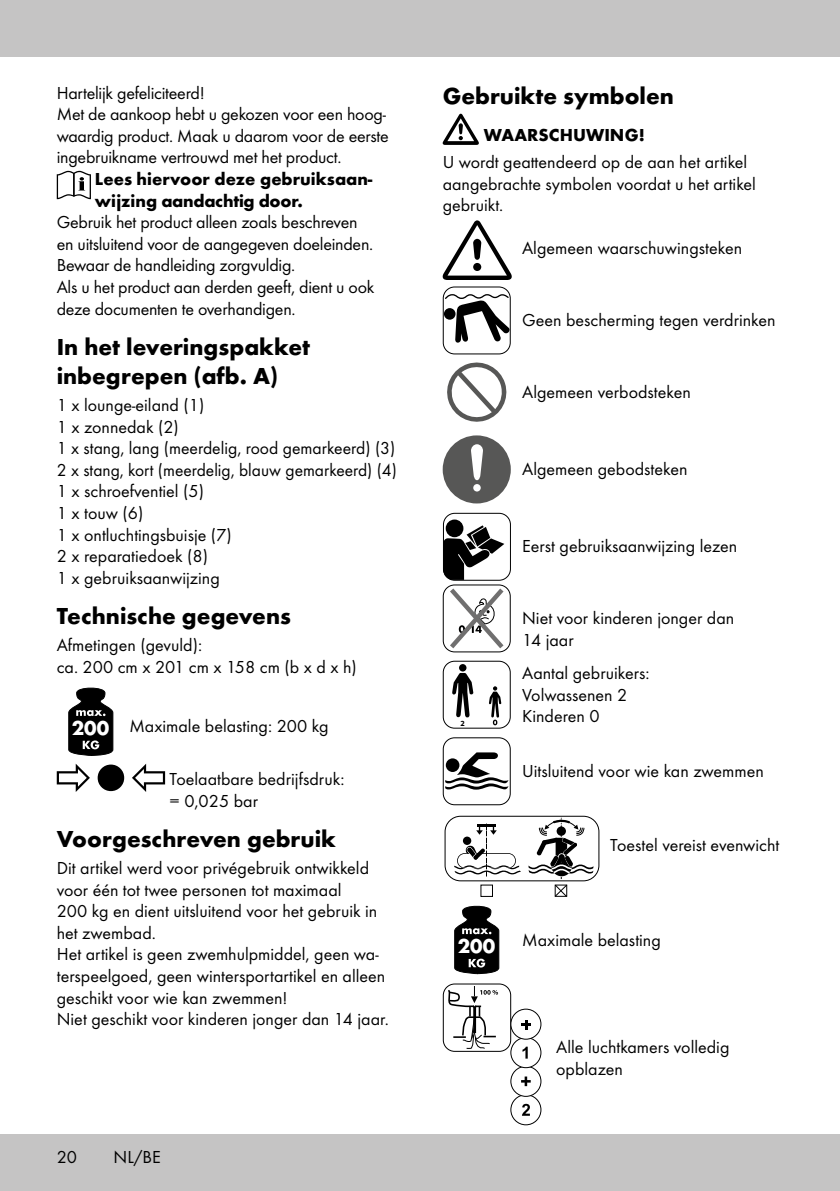
<style>
.page{position:relative;width:840px;height:1191px;background:#fff}
.page>*{position:absolute;margin:0;border:0;box-sizing:border-box;transform-origin:0 0}
.t1{font:700 24px/28.8px "Futura TOT";color:#000}
.t2{font:700 20.8px "Futura TOT";color:#fff}
.t3{font:18px/21.6px "Futura TOT Boo";color:#000}
.t4{font:700 18px/21.6px "Futura TOT";color:#000}
.t5{font:700 7.8px "Myriad Pro";color:#000}
.s1{font-family:"Futura TOT";font-weight:700;font-size:20.8px;color:#fff}
</style>
<div class="page">
<div style="left:0;top:1134px;width:839px;height:57px;background:#c5c4c4"></div>
<div style="left:0;top:0;width:839px;height:57px;background:#c5c4c4"></div>
<svg style="left:57px;top:171px;width:34px;height:28px"></svg>
<svg style="left:68px;top:687px;width:45px;height:69px"></svg>
<svg style="left:57px;top:763px;width:33px;height:29px"></svg>
<svg style="left:98px;top:764px;width:26px;height:27px"></svg>
<svg style="left:132px;top:764px;width:33px;height:28px"></svg>
<svg style="left:442px;top:114px;width:36px;height:31px"></svg>
<svg style="left:442px;top:220px;width:69px;height:60px"></svg>
<div style="left:473px;top:263px;width:8px;height:8px;background:#000;border-radius:50%"></div>
<div style="left:442px;top:286px;width:68px;height:68px;border:1px solid #000;border-radius:11px"></div>
<div style="left:443px;top:308px;width:12px;height:12px;background:#3c3c3c;border-radius:50%"></div>
<svg style="left:444px;top:293px;width:66px;height:51px"></svg>
<svg style="left:447px;top:362px;width:60px;height:60px"></svg>
<div style="left:442px;top:435px;width:68px;height:68px;background:#575756;border-radius:50%"></div>
<svg style="left:471px;top:444px;width:12px;height:36px"></svg>
<div style="left:473px;top:484px;width:7px;height:7px;background:#fff;border-radius:50%"></div>
<div style="left:443px;top:513px;width:67px;height:67px;border:1px solid #000;border-radius:11px"></div>
<svg style="left:445px;top:519px;width:18px;height:18px"></svg>
<div style="left:442px;top:584px;width:68px;height:68px;border:1px solid #000;border-radius:11px"></div>
<svg style="left:443px;top:525px;width:65px;height:127px"></svg>
<div style="left:442px;top:661px;width:68px;height:67px;border:1px solid #000;border-radius:11px"></div>
<div style="left:459px;top:664px;width:7px;height:7px;background:#000;border-radius:50%"></div>
<svg style="left:452px;top:673px;width:21px;height:45px"></svg>
<svg style="left:489px;top:686px;width:12px;height:39px"></svg>
<div style="left:442px;top:737px;width:68px;height:68px;border:1px solid #000;border-radius:11px"></div>
<svg style="left:443px;top:752px;width:65px;height:37px"></svg>
<svg style="left:454px;top:817px;width:143px;height:80px"></svg>
<svg style="left:462px;top:836px;width:9px;height:9px"></svg>
<div style="left:444px;top:816px;width:155px;height:65px;border:1px solid #000;border-radius:15px"></div>
<svg style="left:454px;top:906px;width:45px;height:68px"></svg>
<div style="left:442px;top:983px;width:69px;height:68px;border:1px solid #000;border-radius:11px"></div>
<svg style="left:446px;top:986px;width:52px;height:66px"></svg>
<div style="left:510px;top:1094px;width:31px;height:31px;border:1px solid #000;border-radius:50%"></div>
<svg style="left:522px;top:1103px;width:7px;height:12px"></svg>
<div style="left:510px;top:1066px;width:30px;height:30px;background:#fff;border-radius:50%"></div>
<div style="left:510px;top:1066px;width:31px;height:30px;border:1px solid #000;border-radius:50%"></div>
<svg style="left:521px;top:1076px;width:9px;height:10px"></svg>
<div style="left:510px;top:1037px;width:31px;height:30px;border:1px solid #000;border-radius:50%"></div>
<svg style="left:522px;top:1046px;width:5px;height:12px"></svg>
<div style="left:510px;top:1009px;width:30px;height:30px;background:#fff;border-radius:50%"></div>
<div style="left:510px;top:1009px;width:31px;height:30px;border:1px solid #000;border-radius:50%"></div>
<svg style="left:521px;top:1020px;width:10px;height:9px"></svg>
<p class="t3" style="left:57px;top:82px;width:333px">Hartelijk gefeliciteerd!<br>Met de aankoop hebt u gekozen voor een hoog&shy;waardig product. Maak u daarom voor de eerste ingebruikname vertrouwd met het product.</p>
<p class="t4" style="left:95px;top:168px;width:279px">Lees hiervoor deze gebruiksaan&shy;wijzing aandachtig door.</p>
<p class="t3" style="left:57px;top:211px;width:319px">Gebruik het product alleen zoals beschreven en uitsluitend voor de aangegeven doeleinden.<br>Bewaar de handleiding zorgvuldig.<br>Als u het product aan derden geeft, dient u ook deze documenten te overhandigen.</p>
<h1 class="t1" style="left:57px;top:332px;width:255px">In het leveringspakket inbegrepen (afb. A)</h1>
<p class="t3" style="left:57px;top:394px;width:341px">1 x lounge-eiland (1)<br>1 x zonnedak (2)<br>1 x stang, lang (meerdelig, rood gemarkeerd) (3)<br>2 x stang, kort (meerdelig, blauw gemarkeerd) (4)<br>1 x schroefventiel (5)<br>1 x touw (6)<br>1 x ontluchtingsbuisje (7)<br>2 x reparatiedoek (8)<br>1 x gebruiksaanwijzing</p>
<h1 class="t1" style="left:57px;top:601px;width:235px">Technische gegevens</h1>
<p class="t3" style="left:57px;top:634px;width:301px">Afmetingen (gevuld):<br>ca. 200 cm x 201 cm x 158 cm (b x d x h)</p>
<p class="t3" style="left:72px;top:715px;width:258px"><span class="s1">200</span> Maximale belasting: 200 kg</p>
<p class="t3" style="left:169px;top:768px;width:176px">Toelaatbare bedrijfsdruk: = 0,025 bar</p>
<h1 class="t1" style="left:57px;top:824px;width:280px">Voorgeschreven gebruik</h1>
<p class="t3" style="left:57px;top:857px;width:333px">Dit artikel werd voor privégebruik ontwikkeld voor één tot twee personen tot maximaal<br>200 kg en dient uitsluitend voor het gebruik in het zwembad.<br>Het artikel is geen zwemhulpmiddel, geen wa&shy;terspeelgoed, geen wintersportartikel en alleen geschikt voor wie kan zwemmen!<br>Niet geschikt voor kinderen jonger dan 14 jaar.</p>
<p class="t3" style="left:57px;top:1146px;width:22px">20</p>
<p class="t3" style="left:113px;top:1146px;width:49px">NL/BE</p>
<h1 class="t1" style="left:442px;top:81px;width:232px">Gebruikte symbolen</h1>
<p class="t4" style="left:483px;top:123px;width:162px">WAARSCHUWING!</p>
<p class="t3" style="left:442px;top:151px;width:314px">U wordt geattendeerd op de aan het artikel aangebrachte symbolen voordat u het artikel gebruikt.</p>
<p class="t3" style="left:522px;top:237px;width:221px">Algemeen waarschuwingsteken</p>
<p class="t3" style="left:522px;top:309px;width:255px">Geen bescherming tegen verdrinken</p>
<p class="t3" style="left:522px;top:381px;width:170px">Algemeen verbodsteken</p>
<p class="t3" style="left:522px;top:458px;width:167px">Algemeen gebodsteken</p>
<p class="t3" style="left:522px;top:535px;width:216px">Eerst gebruiksaanwijzing lezen</p>
<p class="t5" style="left:460px;top:718px;width:6px">2</p>
<p class="t3" style="left:522px;top:607px;width:213px">Niet voor kinderen jonger dan<br>14 jaar</p>
<p class="t3" style="left:522px;top:662px;width:129px">Aantal gebruikers:<br>Volwassenen 2<br>Kinderen 0</p>
<p class="t3" style="left:522px;top:760px;width:243px">Uitsluitend voor wie kan zwemmen</p>
<p class="t3" style="left:609px;top:834px;width:171px">Toestel vereist evenwicht</p>
<p class="t2" style="left:457px;top:933px;width:39px">200</p>
<p class="t3" style="left:522px;top:928px;width:140px">Maximale belasting</p>
<p class="t3" style="left:556px;top:1036px;width:175px">Alle luchtkamers volledig opblazen</p>
</div>
